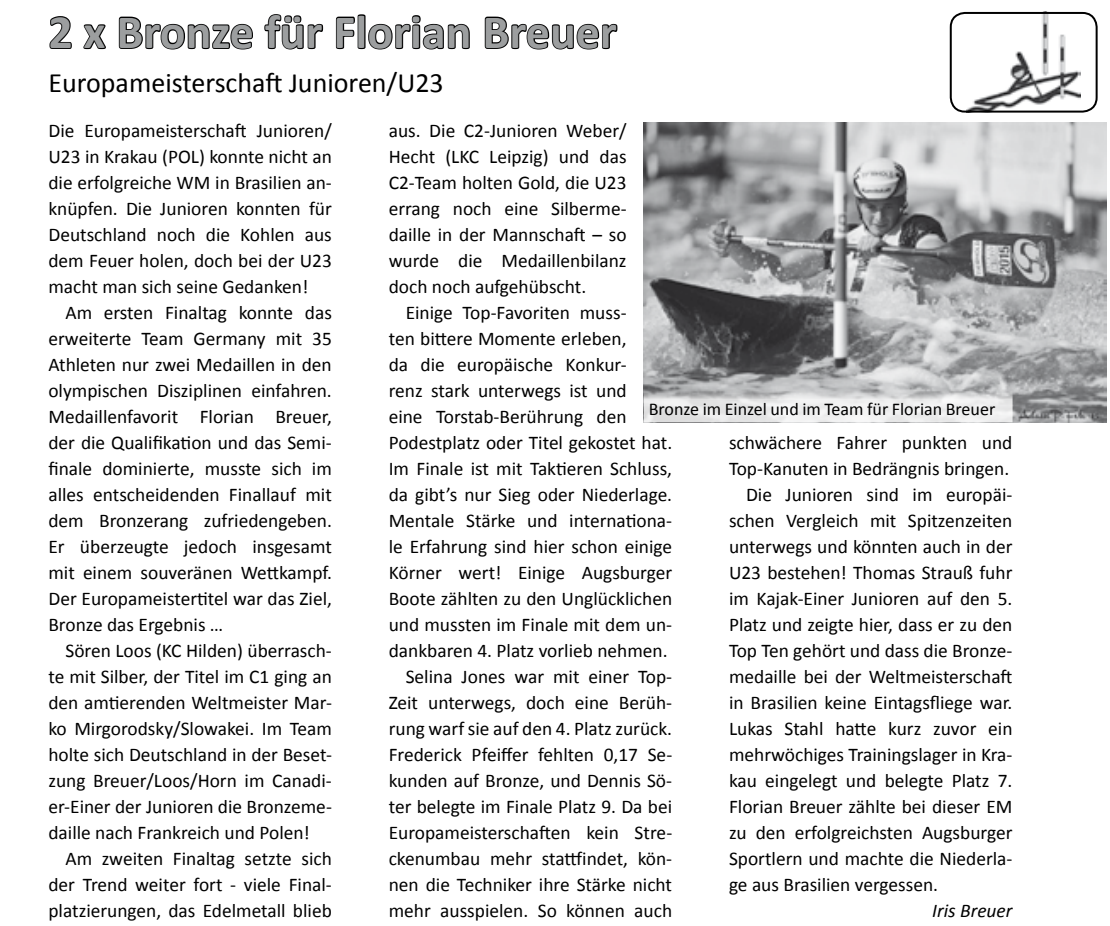
<style>
.page{position:relative;width:1110px;height:926px;background:#fff}
.page>*{position:absolute;margin:0;border:0;box-sizing:border-box;transform-origin:0 0}
.t1{font:700 48px "Calibri";color:#9c9e9f}
.t2{font:28px "Calibri";color:#000}
.t3{font:19.4px/26px "Calibri";color:#000;text-align:justify}
.t4{font:italic 19.4px "Calibri";color:#000}
.t5{font:18px "Calibri";color:#000}
</style>
<div class="page">
<svg style="left:49px;top:16px;width:23px;height:33px"></svg>
<svg style="left:83px;top:24px;width:23px;height:26px"></svg>
<svg style="left:118px;top:16px;width:135px;height:34px"></svg>
<svg style="left:264px;top:14px;width:60px;height:36px"></svg>
<svg style="left:335px;top:14px;width:135px;height:36px"></svg>
<svg style="left:484px;top:16px;width:134px;height:34px"></svg>
<img style="left:644px;top:122px;width:462px;height:301px">
<svg style="left:644px;top:388px;width:368px;height:34px"></svg>
<img style="left:967px;top:15px;width:113px;height:95px">
<div style="left:949px;top:12px;width:148px;height:101px;border:2px solid #000;border-radius:14px"></div>
<h1 class="t1" style="left:48px;top:1px;width:570px">2 x Bronze für Florian Breuer</h1>
<h2 class="t2" style="left:48px;top:65px;width:397px">Europameisterschaft Junioren/U23</h2>
<p class="t3" style="left:48px;top:118px;width:285px">Die Europameisterschaft Junioren/ U23 in Krakau (POL) konnte nicht an die erfolgreiche WM in Brasilien an&shy;knüpfen. Die Junioren konnten für Deutschland noch die Kohlen aus dem Feuer holen, doch bei der U23 macht man sich seine Gedanken!</p>
<p class="t3" style="left:48px;top:300px;width:285px;text-indent:17px">Am ersten Finaltag konnte das erweiterte Team Germany mit 35<br>Athleten nur zwei Medaillen in den olympischen Disziplinen einfahren.<br>Medaillenfavorit Florian Breuer, der die Qualifikation und das Semi&shy;finale dominierte, musste sich im alles entscheidenden Finallauf mit dem Bronzerang zufriedengeben.<br>Er überzeugte jedoch insgesamt mit einem souveränen Wettkampf.<br>Der Europameistertitel war das Ziel, Bronze das Ergebnis …</p>
<p class="t3" style="left:48px;top:638px;width:285px;text-indent:17px">Sören Loos (KC Hilden) überrasch&shy;te mit Silber, der Titel im C1 ging an den amtierenden Weltmeister Mar&shy;ko Mirgorodsky/Slowakei. Im Team holte sich Deutschland in der Beset&shy;zung Breuer/Loos/Horn im Canadi&shy;er-Einer der Junioren die Bronzeme&shy;daille nach Frankreich und Polen!</p>
<p class="t3" style="left:48px;top:846px;width:285px;text-indent:17px">Am zweiten Finaltag setzte sich der Trend weiter fort - viele Final&shy;platzierungen, das Edelmetall blieb</p>
<p class="t3" style="left:389px;top:118px;width:239px">aus. Die C2-Junioren Weber/ Hecht (LKC Leipzig) und das C2-Team holten Gold, die U23 errang noch eine Silberme&shy;daille in der Mannschaft – so wurde die Medaillenbilanz doch noch aufgehübscht.</p>
<p class="t3" style="left:406px;top:300px;width:222px">Einige Top-Favoriten muss-</p>
<p class="t3" style="left:389px;top:326px;width:239px">ten bittere Momente erleben,</p>
<p class="t3" style="left:389px;top:352px;width:239px">da die europäische Konkur-</p>
<p class="t3" style="left:389px;top:378px;width:239px">renz stark unterwegs ist und</p>
<p class="t3" style="left:389px;top:404px;width:239px">eine Torstab-Berührung den</p>
<p class="t3" style="left:389px;top:430px;width:285px">Podestplatz oder Titel gekostet hat.</p>
<p class="t3" style="left:389px;top:456px;width:285px">Im Finale ist mit Taktieren Schluss,</p>
<p class="t3" style="left:389px;top:482px;width:285px">da gibt’s nur Sieg oder Niederlage.</p>
<p class="t3" style="left:389px;top:508px;width:285px">Mentale Stärke und internationa-</p>
<p class="t3" style="left:389px;top:533px;width:285px">le Erfahrung sind hier schon einige</p>
<p class="t3" style="left:389px;top:559px;width:285px">Körner wert! Einige Augsburger</p>
<p class="t3" style="left:389px;top:585px;width:285px">Boote zählten zu den Unglücklichen</p>
<p class="t3" style="left:389px;top:611px;width:285px">und mussten im Finale mit dem un-</p>
<p class="t3" style="left:389px;top:637px;width:280px">dankbaren 4. Platz vorlieb nehmen.</p>
<p class="t3" style="left:406px;top:663px;width:268px">Selina Jones war mit einer Top-</p>
<p class="t3" style="left:389px;top:689px;width:285px">Zeit unterwegs, doch eine Berüh-</p>
<p class="t3" style="left:389px;top:715px;width:285px">rung warf sie auf den 4. Platz zurück.</p>
<p class="t3" style="left:389px;top:741px;width:285px">Frederick Pfeiffer fehlten 0,17 Se-</p>
<p class="t3" style="left:389px;top:767px;width:285px">kunden auf Bronze, und Dennis Sö-</p>
<p class="t3" style="left:389px;top:793px;width:285px">ter belegte im Finale Platz 9. Da bei</p>
<p class="t3" style="left:389px;top:819px;width:285px">Europameisterschaften kein Stre-</p>
<p class="t3" style="left:389px;top:845px;width:285px">ckenumbau mehr stattfindet, kön-</p>
<p class="t3" style="left:389px;top:871px;width:285px">nen die Techniker ihre Stärke nicht</p>
<p class="t3" style="left:389px;top:897px;width:285px">mehr ausspielen. So können auch</p>
<p class="t5" style="left:649px;top:398px;width:348px">Bronze im Einzel und im Team für Florian Breuer</p>
<p class="t3" style="left:729px;top:429px;width:285px">schwächere Fahrer punkten und</p>
<p class="t3" style="left:729px;top:455px;width:282px">Top-Kanuten in Bedrängnis bringen.</p>
<p class="t3" style="left:746px;top:481px;width:268px">Die Junioren sind im europäi-</p>
<p class="t3" style="left:729px;top:507px;width:285px">schen Vergleich mit Spitzenzeiten</p>
<p class="t3" style="left:729px;top:533px;width:285px">unterwegs und könnten auch in der</p>
<p class="t3" style="left:729px;top:559px;width:285px">U23 bestehen! Thomas Strauß fuhr</p>
<p class="t3" style="left:729px;top:585px;width:285px">im Kajak-Einer Junioren auf den 5.</p>
<p class="t3" style="left:729px;top:611px;width:285px">Platz und zeigte hier, dass er zu den</p>
<p class="t3" style="left:729px;top:637px;width:285px">Top Ten gehört und dass die Bronze-</p>
<p class="t3" style="left:729px;top:663px;width:285px">medaille bei der Weltmeisterschaft</p>
<p class="t3" style="left:729px;top:689px;width:285px">in Brasilien keine Eintagsfliege war.</p>
<p class="t3" style="left:729px;top:715px;width:285px">Lukas Stahl hatte kurz zuvor ein</p>
<p class="t3" style="left:729px;top:741px;width:285px">mehrwöchiges Trainingslager in Kra-</p>
<p class="t3" style="left:729px;top:767px;width:285px">kau eingelegt und belegte Platz 7.</p>
<p class="t3" style="left:729px;top:793px;width:285px">Florian Breuer zählte bei dieser EM</p>
<p class="t3" style="left:729px;top:819px;width:285px">zu den erfolgreichsten Augsburger</p>
<p class="t3" style="left:729px;top:845px;width:285px">Sportlern und machte die Niederla-</p>
<p class="t3" style="left:729px;top:871px;width:211px">ge aus Brasilien vergessen.</p>
<p class="t4" style="left:932px;top:897px;width:82px">Iris Breuer</p>
</div>
